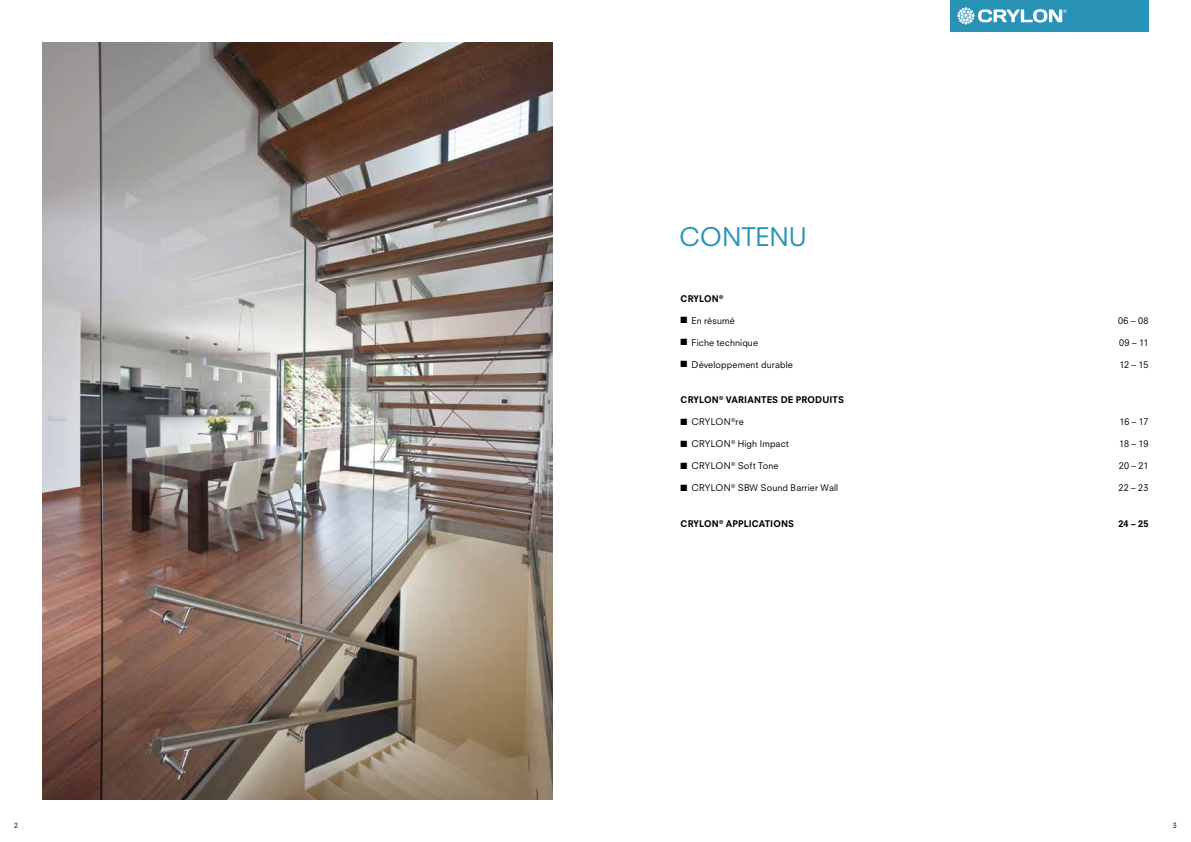
<style>
.page{position:relative;width:1191px;height:842px;background:#fff}
.page>*{position:absolute;margin:0;border:0;box-sizing:border-box;transform-origin:0 0}
.t1{font:25px "Neuzeit SLT Std";color:#2993b7}
.t2{font:9px "Neuzeit SLT Std";letter-spacing:.015em;color:#000}
.t3{font:800 9px "Neuzeit SLT Std";letter-spacing:.01em;color:#000}
.t4{font:7px "Neuzeit SLT Std";color:#000}
</style>
<div class="page">
<img style="left:43px;top:43px;width:510px;height:756px">
<div style="left:950px;top:0;width:198px;height:31px;background:#2993b7"></div>
<svg style="left:957px;top:7px;width:109px;height:18px"></svg>
<h1 class="t1" style="left:679px;top:221px;width:129px">CONTENU</h1>
<p class="t3" style="left:680px;top:293px;width:44px">CRYLON<sup>®</sup></p>
<p class="t2" style="left:680px;top:315px;width:56px">■ En résumé</p>
<p class="t2" style="left:1118px;top:315px;width:32px">06 – 08</p>
<p class="t2" style="left:680px;top:337px;width:79px">■ Fiche technique</p>
<p class="t2" style="left:1119px;top:337px;width:31px">09 – 11</p>
<p class="t2" style="left:680px;top:359px;width:114px">■ Développement durable</p>
<p class="t2" style="left:1119px;top:359px;width:31px">12 – 15</p>
<p class="t3" style="left:680px;top:394px;width:165px">CRYLON<sup>®</sup> VARIANTES DE PRODUITS</p>
<p class="t2" style="left:680px;top:416px;width:65px">■ CRYLON<sup>®</sup>re</p>
<p class="t2" style="left:1119px;top:416px;width:31px">16 – 17</p>
<p class="t2" style="left:680px;top:438px;width:110px">■ CRYLON<sup>®</sup> High Impact</p>
<p class="t2" style="left:1119px;top:438px;width:31px">18 – 19</p>
<p class="t2" style="left:680px;top:460px;width:99px">■ CRYLON<sup>®</sup> Soft Tone</p>
<p class="t2" style="left:1118px;top:460px;width:31px">20 – 21</p>
<p class="t2" style="left:680px;top:482px;width:159px">■ CRYLON<sup>®</sup> SBW Sound Barrier Wall</p>
<p class="t2" style="left:1118px;top:482px;width:31px">22 – 23</p>
<p class="t3" style="left:680px;top:518px;width:115px">CRYLON<sup>®</sup> APPLICATIONS</p>
<p class="t3" style="left:1118px;top:518px;width:31px">24 – 25</p>
<p class="t4" style="left:14px;top:821px;width:5px">2</p>
<p class="t4" style="left:1172px;top:821px;width:5px">3</p>
</div>
